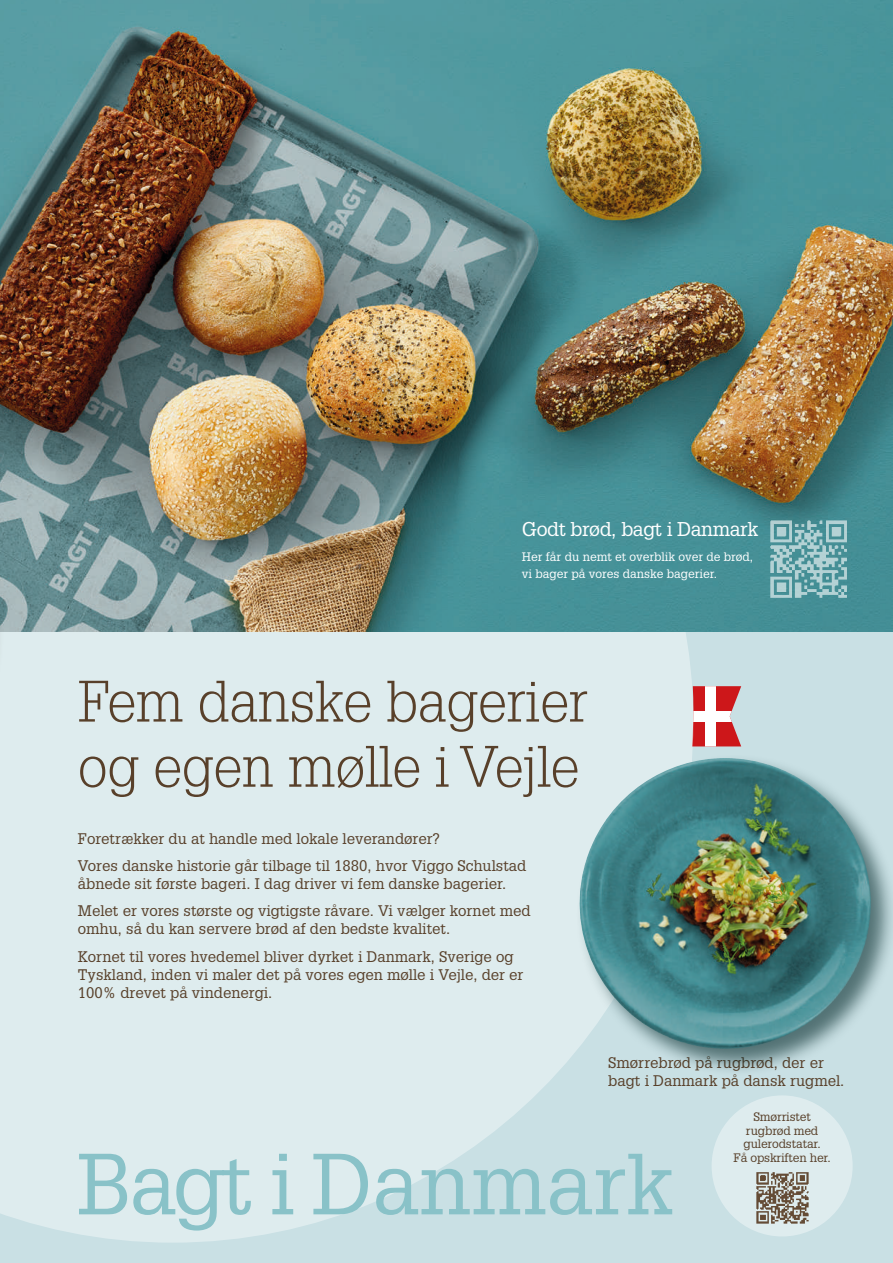
<style>
.page{position:relative;width:893px;height:1263px;background:#fff}
.page>*{position:absolute;margin:0;border:0;box-sizing:border-box;transform-origin:0 0}
.t1{font:84.6px "Glypha LT Std";color:#89c2c8}
.t2{font:300 57px/65.1px "Glypha LT Std";color:#58402a}
.t3{font:19.5px "Glypha LT Std";letter-spacing:-.02em;color:#fff}
.t4{font:15px/27.2px "Glypha LT Std";color:#58402a}
.t5{font:12px/16.5px "Glypha LT Std";color:#fff}
.t6{font:12px/13.5px "Glypha LT Std";letter-spacing:-.01em;color:#58402a;text-align:center}
</style>
<div class="page">
<div style="left:0;top:631px;width:893px;height:632px;background:#c9e0e4"></div>
<svg style="left:693px;top:686px;width:48px;height:60px;background:#cc3134"></svg>
<div style="left:705px;top:686px;width:11px;height:60px;background:#fff"></div>
<svg style="left:693px;top:711px;width:48px;height:11px"></svg>
<svg style="left:0;top:631px;width:693px;height:611px;background:#dbeaec"></svg>
<img style="left:0;top:0;width:454px;height:631px">
<img style="left:454px;top:0;width:439px;height:631px">
<div style="left:712px;top:1095px;width:141px;height:141px;background:#deecee;border-radius:50%"></div>
<div style="left:576px;top:754px;width:317px;height:322px;background:#012627;opacity:.59"></div>
<img style="left:561px;top:758px;width:329px;height:310px">
<hr style="left:0;top:465px;width:4px;height:344px;background:#412f1c;opacity:.65">
<img style="left:760px;top:509px;width:100px;height:101px">
<img style="left:750px;top:1172px;width:65px;height:58px">
<h3 class="t3" style="left:522px;top:517px;width:238px">Godt brød, bagt i Danmark</h3>
<p class="t5" style="left:522px;top:549px;width:233px">Her får du nemt et overblik over de brød, vi bager på vores danske bagerier.</p>
<h2 class="t2" style="left:78px;top:670px;width:511px">Fem danske bagerier og egen mølle i Vejle</h2>
<p class="t4" style="left:78px;top:825px;width:450px">Foretrækker du at handle med lokale leverandører?<br>Vores danske historie går tilbage til 1880, hvor Viggo Schulstad</p>
<p class="t4" style="left:78px;top:870px;width:454px">åbnede sit første bageri. I dag driver vi fem danske bagerier.<br>Melet er vores største og vigtigste råvare. Vi vælger kornet med</p>
<p class="t4" style="left:78px;top:915px;width:437px">omhu, så du kan servere brød af den bedste kvalitet.<br>Kornet til vores hvedemel bliver dyrket i Danmark, Sverige og</p>
<p class="t4" style="left:78px;top:965px;width:447px;line-height:18px">Tyskland, inden vi maler det på vores egen mølle i Vejle, der er<br>100% drevet på vindenergi.</p>
<p class="t4" style="left:608px;top:1053px;width:238px;line-height:18px">Smørrebrød på rugbrød, der er bagt i Danmark på dansk rugmel.</p>
<p class="t6" style="left:733px;top:1110px;width:99px">Smørristet rugbrød med gulerodstatar.<br>Få opskriften her.</p>
<h1 class="t1" style="left:77px;top:1133px;width:598px">Bagt i Danmark</h1>
</div>
